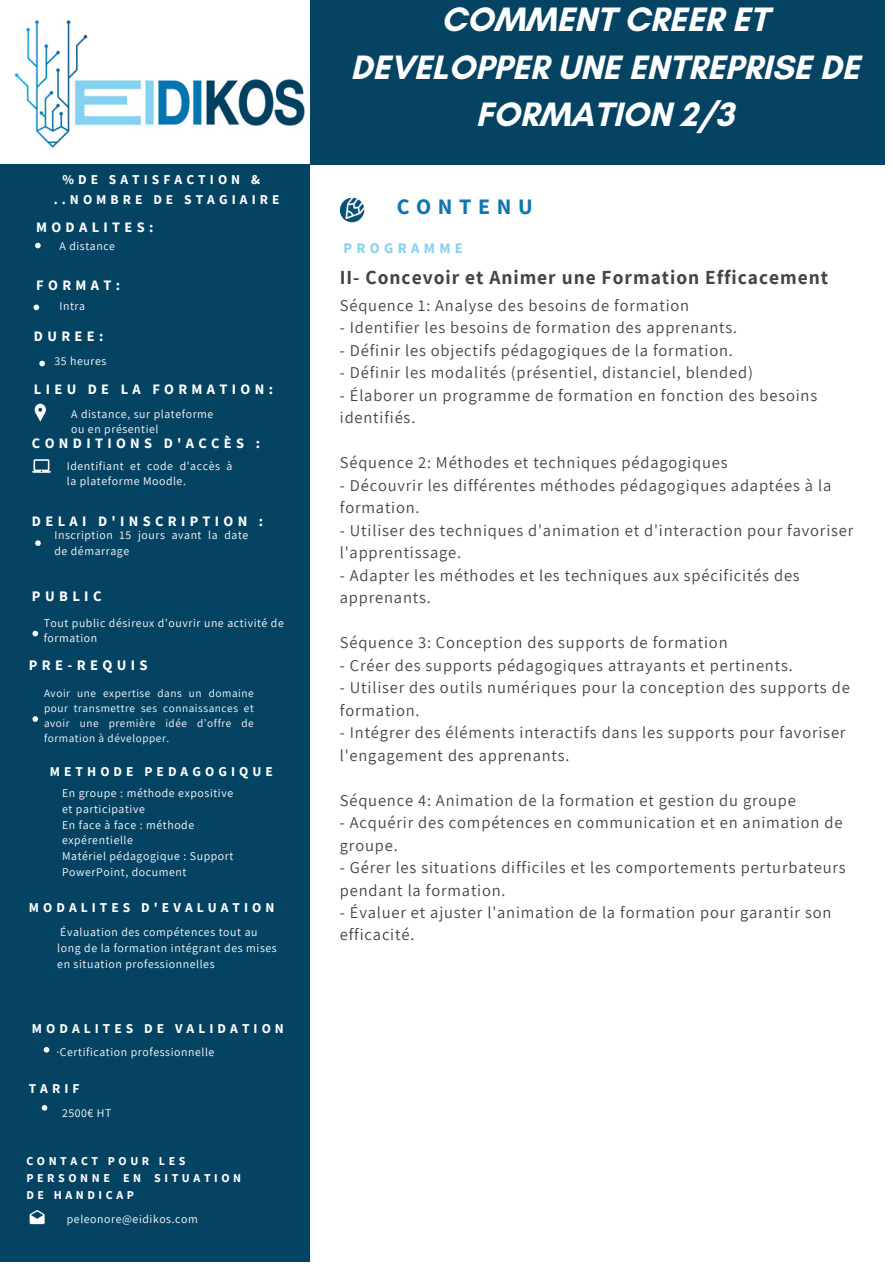
<style>
.page{position:relative;width:893px;height:1264px;background:#fff}
.page>*{position:absolute;margin:0;border:0;box-sizing:border-box;transform-origin:0 0}
.t1{font:700 34.5px/47.2px "Glacial Indifference";color:#fff;text-align:center}
.t2{font:700 22.05px "Source Sans Pro";letter-spacing:.3em;color:#1176b0}
.t3{font:700 19.5px "Assistant";letter-spacing:.05em;color:#444440}
.t4{font:16.5px/22.5px "Assistant";letter-spacing:.05em;color:#444440}
.t5{font:700 14.55px "Source Sans Pro";letter-spacing:.3em;color:#fff}
.t6{font:700 14.55px "Source Sans Pro";letter-spacing:.3em;color:#86d1f0}
.t7{font:700 14.4px "Source Sans Pro";letter-spacing:.3em;color:#fff}
.t8{font:700 13.5px "Source Sans Pro";letter-spacing:.3em;color:#fff}
.t9{font:700 12px/16.8px "Source Sans Pro";letter-spacing:.3em;color:#fff}
.t10{font:11.85px/15.8px "Assistant";letter-spacing:.05em;color:#fff}
.t11{font:11.25px/14.9px "Assistant";letter-spacing:.05em;color:#fff;text-align:justify}
</style>
<div class="page">
<div style="left:310px;top:0;width:579px;height:165px;background:#054363"></div>
<div style="left:0;top:165px;width:309px;height:1097px;background:#054363"></div>
<svg style="left:35px;top:404px;width:11px;height:18px"></svg>
<svg style="left:32px;top:459px;width:19px;height:14px"></svg>
<svg style="left:30px;top:1210px;width:15px;height:14px"></svg>
<svg style="left:35px;top:540px;width:6px;height:6px"></svg>
<svg style="left:32px;top:716px;width:6px;height:6px"></svg>
<svg style="left:32px;top:630px;width:6px;height:6px"></svg>
<svg style="left:35px;top:243px;width:6px;height:5px"></svg>
<svg style="left:39px;top:361px;width:6px;height:5px"></svg>
<svg style="left:34px;top:304px;width:5px;height:6px"></svg>
<img style="left:14px;top:20px;width:291px;height:128px">
<img style="left:340px;top:198px;width:24px;height:24px;border-radius:50%">
<svg style="left:42px;top:1105px;width:5px;height:5px"></svg>
<svg style="left:44px;top:1047px;width:5px;height:5px"></svg>
<p class="t8" style="left:62px;top:171px;width:199px">%DE SATISFACTION &amp;</p>
<p class="t8" style="left:54px;top:190px;width:227px">..NOMBRE DE STAGIAIRE</p>
<p class="t7" style="left:36px;top:218px;width:119px">MODALITES:</p>
<p class="t10" style="left:59px;top:238px;width:57px">A distance</p>
<p class="t7" style="left:36px;top:276px;width:85px">FORMAT:</p>
<p class="t10" style="left:59px;top:298px;width:27px">Intra</p>
<p class="t7" style="left:34px;top:327px;width:71px">DUREE:</p>
<p class="t10" style="left:54px;top:352px;width:53px">35 heures</p>
<p class="t7" style="left:34px;top:380px;width:240px">LIEU DE LA FORMATION:</p>
<p class="t10" style="left:71px;top:405px;width:144px">A distance, sur plateforme ou en présentiel</p>
<p class="t7" style="left:32px;top:433px;width:229px">CONDITIONS D'ACCÈS :</p>
<p class="t10" style="left:67px;top:457px;width:167px">Identifiant et code d'accès à la plateforme Moodle.</p>
<p class="t7" style="left:32px;top:512px;width:233px">DELAI D'INSCRIPTION :</p>
<p class="t10" style="left:54px;top:526px;width:195px">Inscription 15 jours avant la date de démarrage</p>
<p class="t5" style="left:32px;top:586px;width:71px">PUBLIC</p>
<p class="t10" style="left:44px;top:614px;width:242px">Tout public désireux d'ouvrir une activité de formation</p>
<p class="t5" style="left:29px;top:655px;width:120px">PRE-REQUIS</p>
<p class="t11" style="left:44px;top:686px;width:211px">Avoir une expertise dans un domaine pour transmettre ses connaissances et avoir une première idée d’offre de formation à développer.</p>
<p class="t8" style="left:50px;top:763px;width:224px">METHODE PEDAGOGIQUE</p>
<p class="t10" style="left:62px;top:784px;width:173px">En groupe : méthode expositive et participative</p>
<p class="t10" style="left:62px;top:816px;width:134px">En face à face : méthode expérentielle</p>
<p class="t10" style="left:62px;top:847px;width:173px">Matériel pédagogique : Support<br>PowerPoint, document</p>
<p class="t8" style="left:29px;top:899px;width:247px">MODALITES D'EVALUATION</p>
<p class="t10" style="left:57px;top:923px;width:221px">Évaluation des compétences tout au long de la formation intégrant des mises en situation professionnelles</p>
<p class="t8" style="left:32px;top:1019px;width:254px">MODALITES DE VALIDATION</p>
<p class="t10" style="left:56px;top:1043px;width:159px">·Certification professionnelle</p>
<p class="t8" style="left:29px;top:1080px;width:52px">TARIF</p>
<p class="t10" style="left:62px;top:1104px;width:51px">2500€ HT</p>
<p class="t9" style="left:26px;top:1152px;width:161px">CONTACT POUR LES</p>
<p class="t9" style="left:26px;top:1169px;width:216px">PERSONNE EN SITUATION<br>DE HANDICAP</p>
<p class="t10" style="left:67px;top:1210px;width:132px">peleonore@eidikos.com</p>
<p class="t1" style="left:350px;top:-4px;width:510px">COMMENT CREER ET<br>DEVELOPPER UNE ENTREPRISE DE<br>FORMATION 2/3</p>
<p class="t2" style="left:396px;top:192px;width:137px">CONTENU</p>
<p class="t6" style="left:343px;top:239px;width:121px">PROGRAMME</p>
<p class="t3" style="left:340px;top:263px;width:490px">II- Concevoir et Animer une Formation Efficacement</p>
<p class="t4" style="left:340px;top:293px;width:351px">Séquence 1: Analyse des besoins de formation</p>
<p class="t4" style="left:340px;top:316px;width:399px">- Identifier les besoins de formation des apprenants.</p>
<p class="t4" style="left:340px;top:338px;width:394px">- Définir les objectifs pédagogiques de la formation.</p>
<p class="t4" style="left:340px;top:361px;width:414px">- Définir les modalités (présentiel, distanciel, blended)</p>
<p class="t4" style="left:340px;top:383px;width:479px">- Élaborer un programme de formation en fonction des besoins identifiés.</p>
<p class="t4" style="left:340px;top:451px;width:389px">Séquence 2: Méthodes et techniques pédagogiques</p>
<p class="t4" style="left:340px;top:473px;width:493px">- Découvrir les différentes méthodes pédagogiques adaptées à la formation.</p>
<p class="t4" style="left:340px;top:518px;width:515px">- Utiliser des techniques d'animation et d'interaction pour favoriser l'apprentissage.</p>
<p class="t4" style="left:340px;top:563px;width:461px">- Adapter les méthodes et les techniques aux spécificités des apprenants.</p>
<p class="t4" style="left:340px;top:630px;width:389px">Séquence 3: Conception des supports de formation</p>
<p class="t4" style="left:340px;top:653px;width:454px">- Créer des supports pédagogiques attrayants et pertinents.</p>
<p class="t4" style="left:340px;top:675px;width:511px">- Utiliser des outils numériques pour la conception des supports de formation.</p>
<p class="t4" style="left:340px;top:720px;width:507px">- Intégrer des éléments interactifs dans les supports pour favoriser l'engagement des apprenants.</p>
<p class="t4" style="left:340px;top:788px;width:457px">Séquence 4: Animation de la formation et gestion du groupe</p>
<p class="t4" style="left:340px;top:810px;width:504px">- Acquérir des compétences en communication et en animation de groupe.</p>
<p class="t4" style="left:340px;top:855px;width:507px">- Gérer les situations difficiles et les comportements perturbateurs pendant la formation.</p>
<p class="t4" style="left:340px;top:900px;width:493px">- Évaluer et ajuster l'animation de la formation pour garantir son efficacité.</p>
</div>
